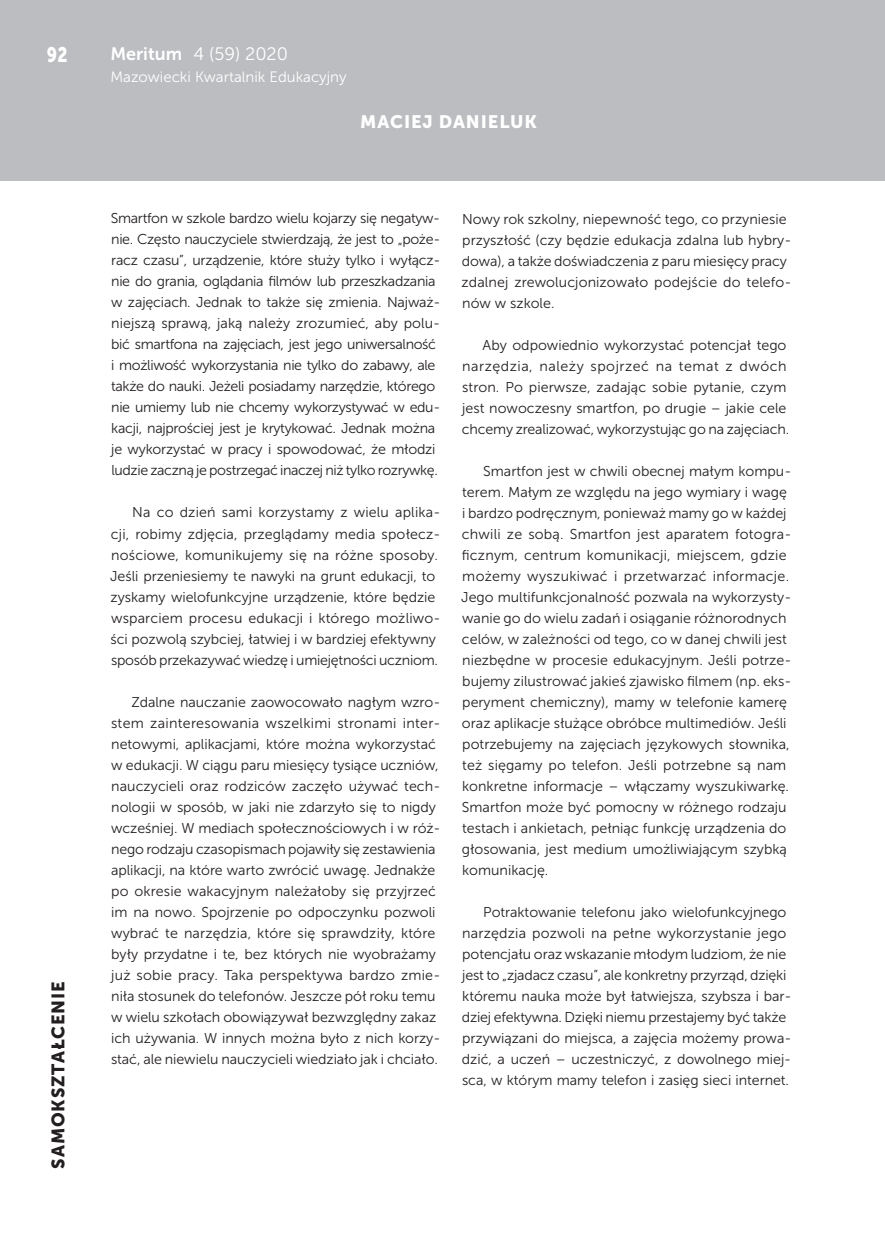
<style>
.page{position:relative;width:885px;height:1259px;background:#fff}
.page>*{position:absolute;margin:0;border:0;box-sizing:border-box;transform-origin:0 0}
.t1{font:21px "Museo Sans 900";color:#fff;scale:.8 1}
.t2{font:18px "Museo Sans 300";color:#fff}
.t3{font:18px "Museo Sans 900";letter-spacing:.05em;color:#231f20}
.t4{font:18px "Museo Sans 900";letter-spacing:.05em;color:#fff}
.t5{font:15px "Museo Sans 300";color:#fff}
.t6{font:14.25px/21px "Museo Sans 300";letter-spacing:-.005em;color:#231f20}
.t7{font:14.25px/21px "Museo Sans 300";letter-spacing:-.025em;color:#231f20}
.s1{font-family:"Museo Sans 700"}
</style>
<div class="page">
<div style="left:0;top:0;width:884px;height:181px;background:#bcbdc0"></div>
<h1 class="t1" style="left:47px;top:43px;width:27px">92</h1>
<p class="t2" style="left:110px;top:44px;width:179px"><span class="s1">Meritum</span> 4 (59) 2020</p>
<p class="t5" style="left:110px;top:68px;width:238px">Mazowiecki Kwartalnik Edukacyjny</p>
<p class="t4" style="left:360px;top:112px;width:178px">MACIEJ DANIELUK</p>
<p class="t3" style="left:48px;top:1168px;width:189px;rotate:-90deg">SAMOKSZTAŁCENIE</p>
<p class="t7" style="left:111px;top:208px;width:331px">Smartfon w szkole bardzo wielu kojarzy się negatyw&shy;nie. Często nauczyciele stwierdzają, że jest to „poże&shy;racz czasu”, urządzenie, które służy tylko i wyłącz&shy;nie do grania, oglądania filmów lub przeszkadzania w zajęciach. Jednak to także się zmienia. Najważ&shy;niejszą sprawą, jaką należy zrozumieć, aby polu&shy;bić smartfona na zajęciach, jest jego uniwersalność i możliwość wykorzystania nie tylko do zabawy, ale także do nauki. Jeżeli posiadamy narzędzie, którego nie umiemy lub nie chcemy wykorzystywać w edu&shy;kacji, najprościej jest je krytykować. Jednak można je wykorzystać w pracy i spowodować, że młodzi ludzie zaczną je postrzegać inaczej niż tylko rozrywkę.</p>
<p class="t6" style="left:110px;top:502px;width:331px;text-indent:22px">Na co dzień sami korzystamy z wielu aplika&shy;cji, robimy zdjęcia, przeglądamy media społecz&shy;nościowe, komunikujemy się na różne sposoby.<br>Jeśli przeniesiemy te nawyki na grunt edukacji, to zyskamy wielofunkcyjne urządzenie, które będzie wsparciem procesu edukacji i którego możliwo&shy;ści pozwolą szybciej, łatwiej i w bardziej efektywny sposób przekazywać wiedzę i umiejętności uczniom.</p>
<p class="t6" style="left:111px;top:691px;width:331px;text-indent:20px">Zdalne nauczanie zaowocowało nagłym wzro&shy;stem zainteresowania wszelkimi stronami inter&shy;netowymi, aplikacjami, które można wykorzystać w edukacji. W ciągu paru miesięcy tysiące uczniów, nauczycieli oraz rodziców zaczęło używać tech&shy;nologii w sposób, w jaki nie zdarzyło się to nigdy wcześniej. W mediach społecznościowych i w róż&shy;nego rodzaju czasopismach pojawiły się zestawienia aplikacji, na które warto zwrócić uwagę. Jednakże po okresie wakacyjnym należałoby się przyjrzeć im na nowo. Spojrzenie po odpoczynku pozwoli wybrać te narzędzia, które się sprawdziły, które były przydatne i te, bez których nie wyobrażamy już sobie pracy. Taka perspektywa bardzo zmie&shy;niła stosunek do telefonów. Jeszcze pół roku temu w wielu szkołach obowiązywał bezwzględny zakaz ich używania. W innych można było z nich korzy&shy;stać, ale niewielu nauczycieli wiedziało jak i chciało.</p>
<p class="t6" style="left:461px;top:208px;width:331px">Nowy rok szkolny, niepewność tego, co przyniesie przyszłość (czy będzie edukacja zdalna lub hybry&shy;dowa), a także doświadczenia z paru miesięcy pracy zdalnej zrewolucjonizowało podejście do telefo&shy;nów w szkole.</p>
<p class="t6" style="left:462px;top:334px;width:329px;text-indent:21px">Aby odpowiednio wykorzystać potencjał tego narzędzia, należy spojrzeć na temat z dwóch stron. Po pierwsze, zadając sobie pytanie, czym jest nowoczesny smartfon, po drugie – jakie cele chcemy zrealizować, wykorzystując go na zajęciach.</p>
<p class="t6" style="left:461px;top:460px;width:331px;text-indent:22px">Smartfon jest w chwili obecnej małym kompu&shy;terem. Małym ze względu na jego wymiary i wagę i bardzo podręcznym, ponieważ mamy go w każdej chwili ze sobą. Smartfon jest aparatem fotogra&shy;ficznym, centrum komunikacji, miejscem, gdzie możemy wyszukiwać i przetwarzać informacje.<br>Jego multifunkcjonalność pozwala na wykorzysty&shy;wanie go do wielu zadań i osiąganie różnorodnych celów, w zależności od tego, co w danej chwili jest niezbędne w procesie edukacyjnym. Jeśli potrze&shy;bujemy zilustrować jakieś zjawisko filmem (np. eks&shy;peryment chemiczny), mamy w telefonie kamerę oraz aplikacje służące obróbce multimediów. Jeśli potrzebujemy na zajęciach językowych słownika, też sięgamy po telefon. Jeśli potrzebne są nam konkretne informacje – włączamy wyszukiwarkę.<br>Smartfon może być pomocny w różnego rodzaju testach i ankietach, pełniąc funkcję urządzenia do głosowania, jest medium umożliwiającym szybką komunikację.</p>
<p class="t6" style="left:462px;top:901px;width:331px;text-indent:21px">Potraktowanie telefonu jako wielofunkcyjnego narzędzia pozwoli na pełne wykorzystanie jego potencjału oraz wskazanie młodym ludziom, że nie jest to „zjadacz czasu”, ale konkretny przyrząd, dzięki któremu nauka może był łatwiejsza, szybsza i bar&shy;dziej efektywna. Dzięki niemu przestajemy być także przywiązani do miejsca, a zajęcia możemy prowa&shy;dzić, a uczeń – uczestniczyć, z dowolnego miej&shy;sca, w którym mamy telefon i zasięg sieci internet.</p>
</div>
